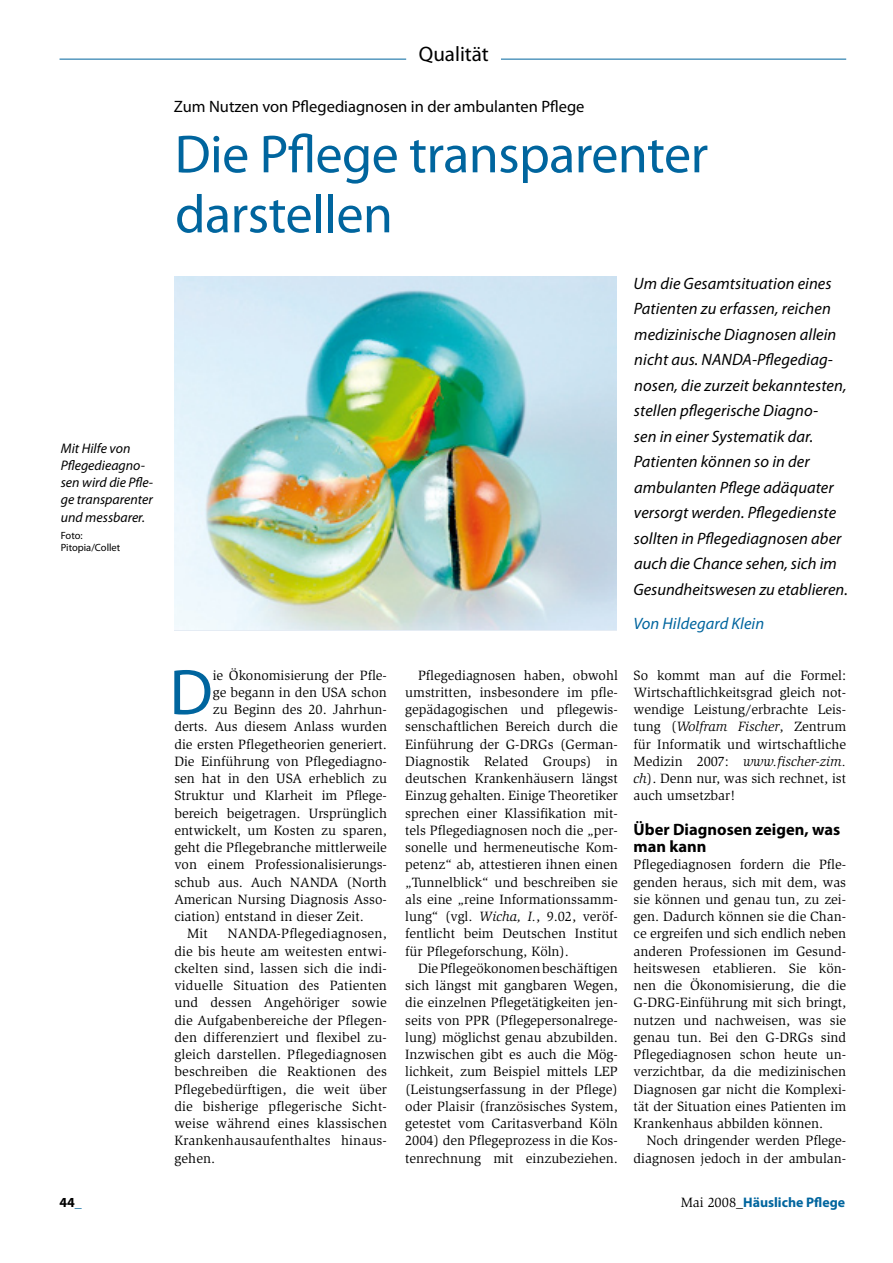
<style>
.page{position:relative;width:893px;height:1263px;background:#fff}
.page>*{position:absolute;margin:0;border:0;box-sizing:border-box;transform-origin:0 0}
.HP_GS_Initial_blau{font:65.1px "Myriad Pro";color:#00659e}
.HP_Dachzeile{font:54px/60px "Myriad Pro";letter-spacing:-.01em;color:#00659e}
.HP_Rubriktitel{font:21px "Myriad Pro";color:#000}
.HP_Vorspann{font:italic 16.5px/25.5px "Myriad Pro";letter-spacing:.005em;color:#000}
.HP_Dachzeile-2{font:16.5px "Myriad Pro";color:#000}
.HP_ZÜ{font:700 16.5px/17.2px "Myriad Pro";color:#000}
.HP_Vorspann-2{font:italic 16.5px "Myriad Pro";letter-spacing:.005em;color:#00659e}
.HP_GS_Einzug{font:13.8px/17.2px "Slimbach LT";color:#000;text-align:justify}
.HP_GS{font:13.8px/17.2px "Slimbach LT";color:#000;text-align:justify}
.HP_GS_Initial_blau-2{font:13.8px "Slimbach LT";color:#000}
.HP_BU{font:italic 13.8px/17.2px "Myriad Pro";color:#000}
.t1{font:700 13.8px "Myriad Pro";color:#00659e}
.t2{font:700 13.8px "Myriad Pro";color:#000}
.HP_Fotonachweis{font:10.5px/12px "Myriad Pro";color:#000}
.s1{font-style:italic}
.s2{color:#00659e}
.s3{font-family:"Slimbach LT";font-weight:400;color:#000}
.s4{color:#000}
</style>
<div class="page">
<hr style="left:60px;top:59px;width:786px;height:1px;background:#00659e">
<div style="left:406px;top:58px;width:95px;height:7px;background:#fff"></div>
<img style="left:174px;top:277px;width:443px;height:352px">
<p class="HP_BU" style="left:61px;top:440px;width:94px">Mit Hilfe von<br>Pflegedieagno&shy;sen wird die Pfle&shy;ge transparenter und messbarer.</p>
<p class="HP_Fotonachweis" style="left:61px;top:530px;width:61px">Foto:<br>Pitopia/Collet</p>
<p class="HP_Rubriktitel" style="left:419px;top:43px;width:71px">Qualität</p>
<p class="HP_Dachzeile-2" style="left:174px;top:98px;width:412px">Zum Nutzen von Pflegediagnosen in der ambulanten Pflege</p>
<p class="HP_Dachzeile" style="left:175px;top:125px;width:535px">Die Pflege transparenter darstellen</p>
<p class="HP_GS_Initial_blau" style="left:169px;top:657px;width:45px">D</p>
<p class="HP_GS_Initial_blau-2" style="left:213px;top:667px;width:176px">ie Ökonomisierung der Pfle-</p>
<p class="HP_GS_Initial_blau-2" style="left:213px;top:684px;width:176px">ge begann in den USA schon</p>
<p class="HP_GS_Initial_blau-2" style="left:213px;top:702px;width:176px">zu Beginn des 20. Jahrhun-</p>
<p class="HP_GS_Initial_blau-2" style="left:174px;top:719px;width:214px">derts. Aus diesem Anlass wurden</p>
<p class="HP_GS_Initial_blau-2" style="left:174px;top:736px;width:214px">die ersten Pflegetheorien generiert.</p>
<p class="HP_GS_Initial_blau-2" style="left:174px;top:753px;width:214px">Die Einführung von Pflegediagno-</p>
<p class="HP_GS_Initial_blau-2" style="left:174px;top:771px;width:214px">sen hat in den USA erheblich zu</p>
<p class="HP_GS_Initial_blau-2" style="left:174px;top:788px;width:214px">Struktur und Klarheit im Pflege-</p>
<p class="HP_GS_Initial_blau-2" style="left:174px;top:805px;width:214px">bereich beigetragen. Ursprünglich</p>
<p class="HP_GS_Initial_blau-2" style="left:174px;top:822px;width:214px">entwickelt, um Kosten zu sparen,</p>
<p class="HP_GS_Initial_blau-2" style="left:174px;top:840px;width:214px">geht die Pflegebranche mittlerweile</p>
<p class="HP_GS_Initial_blau-2" style="left:174px;top:857px;width:214px">von einem Professionalisierungs-</p>
<p class="HP_GS_Initial_blau-2" style="left:174px;top:874px;width:214px">schub aus. Auch NANDA (North</p>
<p class="HP_GS_Initial_blau-2" style="left:174px;top:891px;width:214px">American Nursing Diagnosis Asso-</p>
<p class="HP_GS_Initial_blau-2" style="left:174px;top:909px;width:191px">ciation) entstand in dieser Zeit.</p>
<p class="HP_GS_Einzug" style="left:187px;top:925px;width:22px">Mit</p>
<p class="HP_GS_Einzug" style="left:174px;top:925px;width:214px;text-indent:53px">NANDA-Pflegediagnosen, die bis heute am weitesten entwi&shy;ckelten sind, lassen sich die indi&shy;viduelle Situation des Patienten und dessen Angehöriger sowie die Aufgabenbereiche der Pflegen&shy;den differenziert und flexibel zu&shy;gleich darstellen. Pflegediagnosen beschreiben die Reaktionen des Pflegebedürftigen, die weit über die bisherige pflegerische Sicht&shy;weise während eines klassischen Krankenhausaufenthaltes hinaus&shy;gehen.</p>
<p class="HP_GS_Einzug" style="left:405px;top:666px;width:214px;text-indent:13px">Pflegediagnosen haben, obwohl umstritten, insbesondere im pfle&shy;gepädagogischen und pflegewis&shy;senschaftlichen Bereich durch die Einführung der G-DRGs (German-Diagnostik Related Groups) in deutschen Krankenhäusern längst Einzug gehalten. Einige Theoretiker sprechen einer Klassifikation mit&shy;tels Pflegediagnosen noch die „per&shy;sonelle und hermeneutische Kom&shy;petenz“ ab, attestieren ihnen einen „Tunnelblick“ und beschreiben sie als eine „reine Informationssamm&shy;lung“ (vgl. <span class="s1">Wicha, I.</span>, 9.02, veröf&shy;fentlicht beim Deutschen Institut für Pflegeforschung, Köln).</p>
<p class="HP_GS_Einzug" style="left:405px;top:960px;width:214px;text-indent:13px">Die Pflegeökonomen beschäftigen sich längst mit gangbaren Wegen, die einzelnen Pflegetätigkeiten jen&shy;seits von PPR (Pflegepersonalrege&shy;lung) möglichst genau abzubilden.<br>Inzwischen gibt es auch die Mög&shy;lichkeit, zum Beispiel mittels LEP (Leistungserfassung in der Pflege) oder Plaisir (französisches System, getestet vom Caritasverband Köln 2004) den Pflegeprozess in die Kos&shy;tenrechnung mit einzubeziehen.</p>
<p class="HP_Vorspann" style="left:633px;top:271px;width:216px">Um die Gesamtsituation eines<br>Patienten zu erfassen, reichen medizinische Diagnosen allein nicht aus. NANDA-Pflegediag&shy;nosen, die zurzeit bekanntesten, stellen pflegerische Diagno-<br>sen in einer Systematik dar.<br>Patienten können so in der ambulanten Pflege adäquater versorgt werden. Pflegedienste sollten in Pflegediagnosen aber auch die Chance sehen, sich im<br>Gesundheitswesen zu etablieren.</p>
<p class="HP_Vorspann-2" style="left:633px;top:614px;width:132px">Von Hildegard Klein</p>
<p class="HP_GS_Einzug" style="left:634px;top:666px;width:214px">So kommt man auf die Formel:<br>Wirtschaftlichkeitsgrad gleich not&shy;wendige Leistung/erbrachte Leis&shy;tung (<span class="s1">Wolfram Fischer</span>, Zentrum für Informatik und wirtschaftliche Medizin 2007: <span class="s1">www.fischer-zim. ch</span>). Denn nur, was sich rechnet, ist auch umsetzbar!</p>
<p class="HP_ZÜ" style="left:634px;top:821px;width:208px">Über Diagnosen zeigen, was man kann</p>
<p class="HP_GS" style="left:634px;top:856px;width:214px">Pflegediagnosen fordern die Pfle&shy;genden heraus, sich mit dem, was sie können und genau tun, zu zei&shy;gen. Dadurch können sie die Chan&shy;ce ergreifen und sich endlich neben anderen Professionen im Gesund&shy;heitswesen etablieren. Sie kön&shy;nen die Ökonomisierung, die die G-DRG-Einführung mit sich bringt, nutzen und nachweisen, was sie genau tun. Bei den G-DRGs sind Pflegediagnosen schon heute un&shy;verzichtbar, da die medizinischen Diagnosen gar nicht die Komplexi&shy;tät der Situation eines Patienten im Krankenhaus abbilden können.</p>
<p class="HP_GS_Einzug" style="left:634px;top:1132px;width:214px;text-align:right">Noch dringender werden Pflege&shy;diagnosen jedoch in der ambulan-</p>
<p class="t2" style="left:60px;top:1195px;width:24px">44<span class="s2">_</span></p>
<p class="t1" style="left:681px;top:1195px;width:166px"><span class="s3">Mai 2008</span><span class="s4">_</span>Häusliche Pflege</p>
</div>
